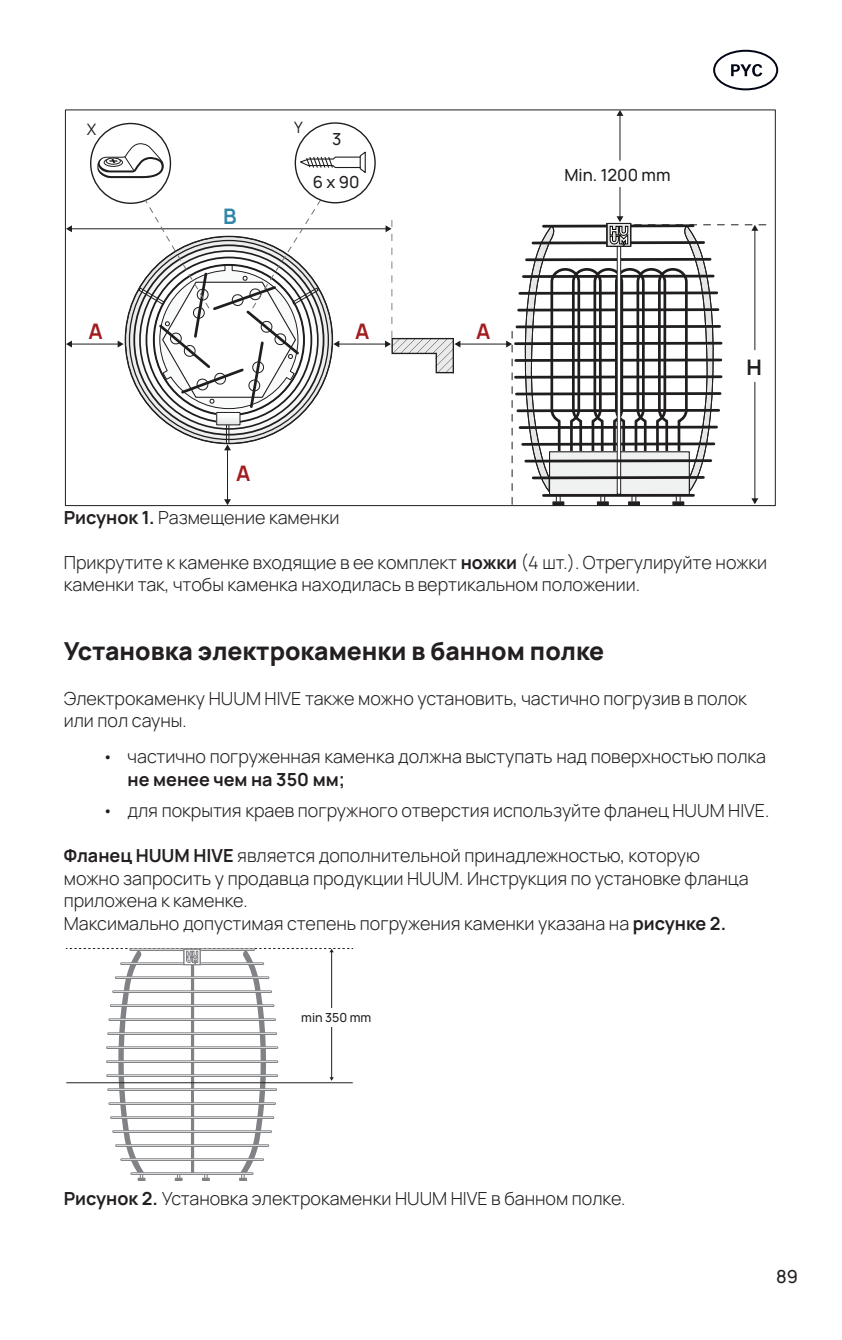
<style>
.page{position:relative;width:842px;height:1340px;background:#fff}
.page>*{position:absolute;margin:0;border:0;box-sizing:border-box;transform-origin:0 0}
.t1{font:800 24.75px "Manrope";color:#231f20}
.t2{font:700 21.38px "Manrope";color:#a21d20}
.t3{font:700 21.38px "Manrope";color:#201d1e}
.t4{font:700 21.38px "Manrope";color:#3386a6}
.t5{font:300 18px/22.5px "Manrope";color:#231f20}
.t6{font:700 18px "Manrope";color:#231f20}
.t7{font:500 18px "Manrope";color:#231f20}
.t8{font:500 16.65px "Manrope";color:#201d1e}
.t9{font:500 16.65px "Manrope";color:#231f20}
.t10{font:15.75px "Manrope";color:#201d1e}
.t11{font:500 12.38px "Manrope";color:#231f20}
.s1{font-weight:700}
</style>
<div class="page">
<hr style="left:620px;top:115px;width:1px;height:45px;background:#201d1e">
<svg style="left:616px;top:112px;width:7px;height:4px"></svg>
<hr style="left:620px;top:187px;width:1px;height:30px;background:#201d1e">
<hr style="left:71px;top:344px;width:48px;height:1px;background:#201d1e">
<svg style="left:67px;top:340px;width:5px;height:7px"></svg>
<hr style="left:227px;top:449px;width:1px;height:51px;background:#201d1e">
<svg style="left:224px;top:499px;width:7px;height:5px"></svg>
<hr style="left:338px;top:344px;width:48px;height:1px;background:#201d1e">
<hr style="left:459px;top:344px;width:48px;height:1px;background:#201d1e">
<svg style="left:506px;top:331px;width:7px;height:173px"></svg>
<hr style="left:71px;top:228px;width:316px;height:1px;background:#201d1e">
<svg style="left:67px;top:225px;width:5px;height:7px"></svg>
<svg style="left:385px;top:220px;width:75px;height:153px"></svg>
<svg style="left:96px;top:143px;width:69px;height:35px"></svg>
<svg style="left:118px;top:200px;width:221px;height:250px"></svg>
<div style="left:295px;top:122px;width:81px;height:81px;border:1px solid #201d1e;border-radius:50%"></div>
<svg style="left:298px;top:150px;width:68px;height:24px"></svg>
<hr style="left:520px;top:426px;width:196px;height:3px;background:#201d1e">
<hr style="left:518px;top:409px;width:201px;height:3px;background:#201d1e">
<hr style="left:516px;top:392px;width:204px;height:3px;background:#201d1e">
<hr style="left:515px;top:375px;width:206px;height:3px;background:#201d1e">
<svg style="left:516px;top:359px;width:6px;height:3px"></svg>
<hr style="left:515px;top:342px;width:206px;height:3px;background:#201d1e">
<hr style="left:517px;top:325px;width:203px;height:3px;background:#201d1e">
<hr style="left:519px;top:308px;width:199px;height:3px;background:#201d1e">
<svg style="left:522px;top:216px;width:245px;height:289px"></svg>
<div style="left:673px;top:501px;width:11px;height:4px;border:1px solid #231f20"></div>
<svg style="left:66px;top:948px;width:287px;height:232px"></svg>
<svg style="left:713px;top:50px;width:65px;height:40px"></svg>
<p class="t10" style="left:87px;top:118px;width:11px">X</p>
<p class="t10" style="left:294px;top:117px;width:10px">Y</p>
<p class="t4" style="left:223px;top:201px;width:15px">B</p>
<p class="t9" style="left:332px;top:127px;width:11px">3</p>
<p class="t9" style="left:313px;top:170px;width:48px">6 x 90</p>
<p class="t2" style="left:88px;top:316px;width:16px">A</p>
<p class="t2" style="left:355px;top:316px;width:16px">A</p>
<p class="t2" style="left:236px;top:458px;width:16px">A</p>
<p class="t2" style="left:476px;top:316px;width:16px">A</p>
<p class="t8" style="left:564px;top:164px;width:107px">Min. 1200 mm</p>
<p class="t3" style="left:746px;top:352px;width:17px">H</p>
<p class="t5" style="left:64px;top:505px;width:277px"><span class="s1">Рисунок 1.</span> Размещение каменки</p>
<p class="t5" style="left:64px;top:550px;width:705px">Прикрутите к каменке входящие в ее комплект <span class="s1">ножки</span> (4 шт.). Отрегулируйте ножки каменки так, чтобы каменка находилась в вертикальном положении.</p>
<h1 class="t1" style="left:64px;top:633px;width:542px">Установка электрокаменки в банном полке</h1>
<p class="t5" style="left:64px;top:686px;width:685px">Электрокаменку HUUM HIVE также можно установить, частично погрузив в полок или пол сауны.</p>
<p class="t5" style="left:102px;top:744px;width:665px">• частично погруженная каменка должна выступать над поверхностью полка</p>
<p class="t6" style="left:128px;top:766px;width:219px">не менее чем на 350 мм;</p>
<p class="t5" style="left:102px;top:798px;width:669px">• для покрытия краев погружного отверстия используйте фланец HUUM HIVE.</p>
<p class="t5" style="left:64px;top:843px;width:686px"><span class="s1">Фланец HUUM HIVE</span> является дополнительной принадлежностью, которую можно запросить у продавца продукции HUUM. Инструкция по установке фланца приложена к каменке.<br>Максимально допустимая степень погружения каменки указана на <span class="s1">рисунке 2.</span></p>
<p class="t11" style="left:301px;top:1008px;width:71px">min 350 mm</p>
<p class="t5" style="left:64px;top:1186px;width:563px"><span class="s1">Рисунок 2.</span> Установка электрокаменки HUUM HIVE в банном полке.</p>
<p class="t7" style="left:776px;top:1263px;width:23px">89</p>
</div>
